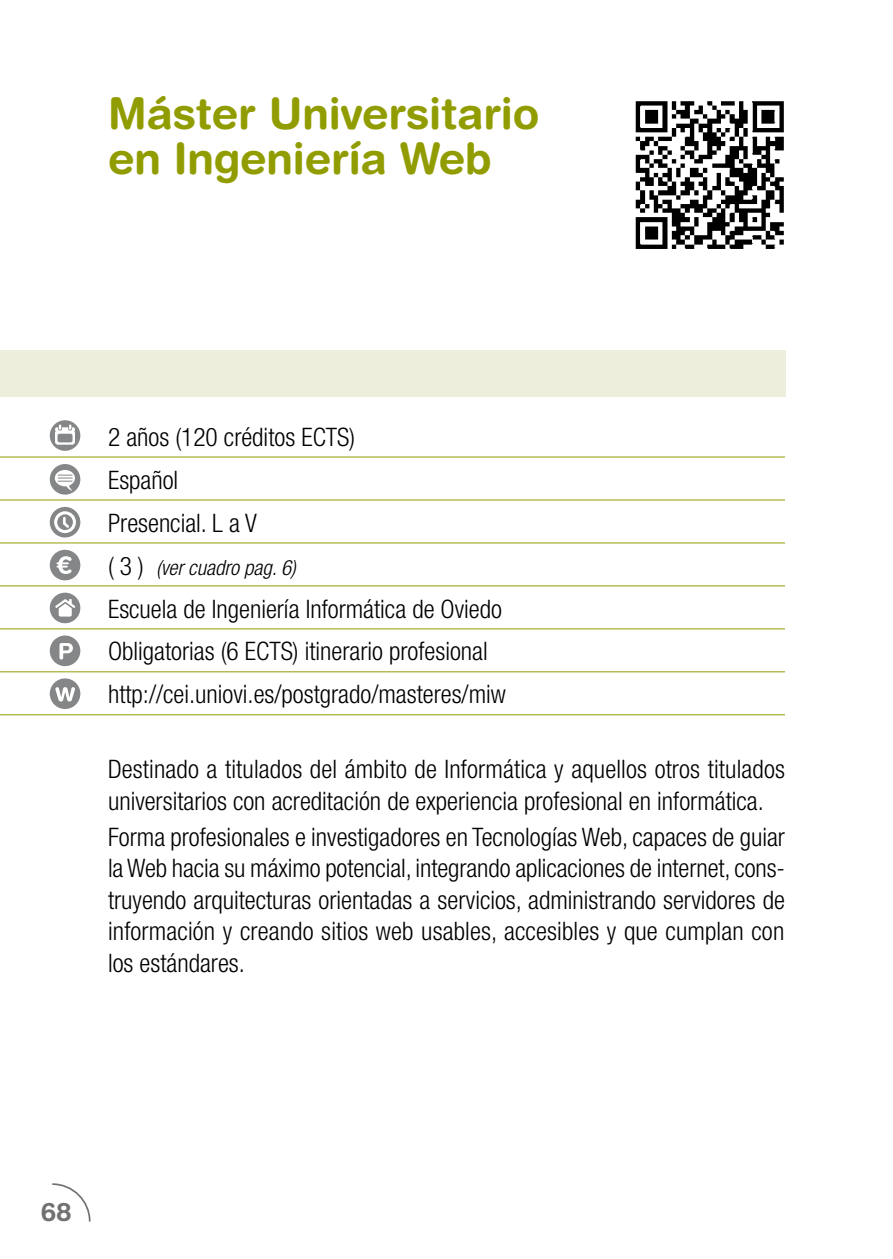
<style>
.page{position:relative;width:893px;height:1259px;background:#fff}
.page>*{position:absolute;margin:0;border:0;box-sizing:border-box;transform-origin:0 0}
.t1{font:700 43.5px/45px "Helvetica Rounded LT Std";letter-spacing:-.005em;color:#919c00}
.t2{font:300 condensed 25.5px/31.5px "Helvetica Neue LT Std";color:#000}
.t3{font:700 25.5px "Helvetica Rounded LT Std";color:#707172}
.t4{font:italic 300 condensed 21px "Helvetica Neue LT Std";color:#000}
.s1{font-style:normal;font-size:25.5px}
</style>
<div class="page">
<svg style="left:52px;top:1183px;width:39px;height:39px"></svg>
<div style="left:0;top:350px;width:785px;height:46px;background:#edefdc"></div>
<hr style="left:0;top:456px;width:785px;height:1px;background:#919c00">
<hr style="left:0;top:499px;width:785px;height:1px;background:#919c00">
<hr style="left:0;top:542px;width:785px;height:1px;background:#919c00">
<hr style="left:0;top:585px;width:785px;height:1px;background:#919c00">
<hr style="left:0;top:628px;width:785px;height:1px;background:#919c00">
<hr style="left:0;top:671px;width:785px;height:1px;background:#919c00">
<hr style="left:0;top:714px;width:785px;height:1px;background:#919c00">
<div style="left:50px;top:420px;width:30px;height:31px;background:#848687;border-radius:50%"></div>
<svg style="left:55px;top:424px;width:20px;height:21px"></svg>
<div style="left:50px;top:678px;width:30px;height:31px;background:#848687;border-radius:50%"></div>
<svg style="left:55px;top:687px;width:20px;height:14px"></svg>
<div style="left:50px;top:550px;width:30px;height:30px;background:#848687;border-radius:50%"></div>
<svg style="left:57px;top:556px;width:15px;height:18px"></svg>
<div style="left:50px;top:592px;width:30px;height:31px;background:#848687;border-radius:50%"></div>
<svg style="left:55px;top:599px;width:20px;height:17px"></svg>
<div style="left:50px;top:464px;width:30px;height:30px;background:#848687;border-radius:50%"></div>
<div style="left:55px;top:470px;width:20px;height:16px;background:#fff;border-radius:50%"></div>
<svg style="left:58px;top:474px;width:15px;height:17px"></svg>
<div style="left:50px;top:507px;width:30px;height:30px;background:#848687;border-radius:50%"></div>
<div style="left:54px;top:511px;width:22px;height:22px;border:3px solid #fff;border-radius:50%"></div>
<svg style="left:62px;top:515px;width:9px;height:15px"></svg>
<img style="left:635px;top:101px;width:149px;height:148px">
<div style="left:50px;top:635px;width:30px;height:31px;background:#848687;border-radius:50%"></div>
<svg style="left:60px;top:643px;width:13px;height:16px"></svg>
<h1 class="t1" style="left:108px;top:90px;width:433px">Máster Universitario en Ingeniería Web</h1>
<p class="t2" style="left:108px;top:416px;width:249px;line-height:42.9px">2 años (120 créditos ECTS)<br>Español<br>Presencial. L a V</p>
<p class="t4" style="left:108px;top:555px;width:189px"><span class="s1">( 3 )</span> (ver cuadro pag. 6)</p>
<p class="t2" style="left:108px;top:587px;width:399px;line-height:42.9px">Escuela de Ingeniería Informática de Oviedo<br>Obligatorias (6 ECTS) itinerario profesional http://cei.uniovi.es/postgrado/masteres/miw</p>
<p class="t2" style="left:108px;top:753px;width:678px">Destinado a titulados del ámbito de Informática y aquellos otros titulados universitarios con acreditación de experiencia profesional en informática.</p>
<p class="t2" style="left:108px;top:820px;width:678px;text-align:justify">Forma profesionales e investigadores en Tecnologías Web, capaces de guiar la Web hacia su máximo potencial, integrando aplicaciones de internet, cons&shy;truyendo arquitecturas orientadas a servicios, administrando servidores de información y creando sitios web usables, accesibles y que cumplan con los estándares.</p>
<p class="t3" style="left:41px;top:1196px;width:33px">68</p>
</div>
